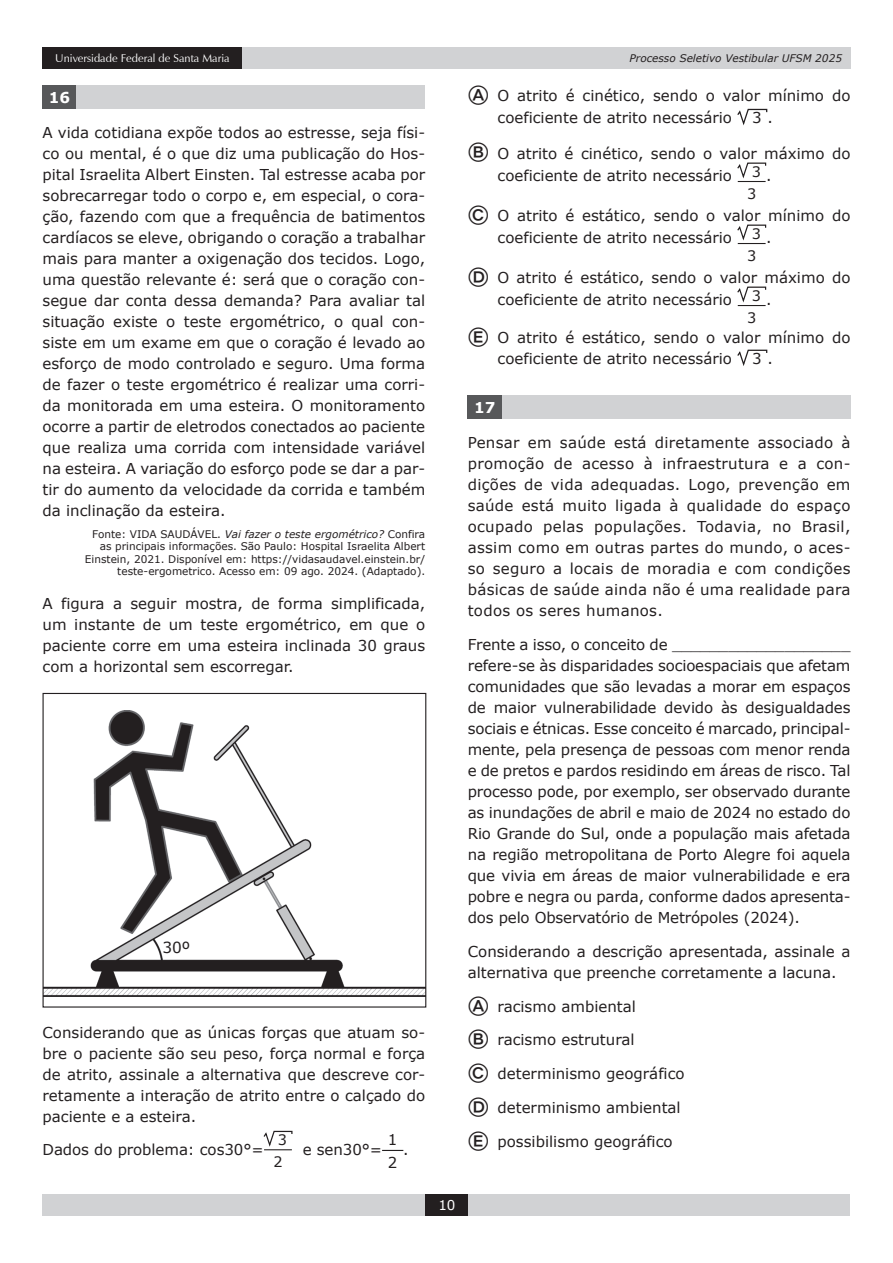
<style>
.page{position:relative;width:893px;height:1263px;background:#fff}
.page>*{position:absolute;margin:0;border:0;box-sizing:border-box;transform-origin:0 0}
.t1{font:15.3px "Verdana";color:#231f20}
.t2{font:15px/21px "Verdana";color:#231f20}
.t3{font:700 15px "Verdana";color:#fff}
.t4{font:14.4px "Verdana";color:#231f20}
.t5{font:13.5px "Verdana";color:#fff}
.t6{font:11.25px "Zapf Humanist 601 BT";color:#fff}
.t7{font:10.5px/12.6px "Verdana";color:#231f20;text-align:right}
.t8{font:italic 10.5px "Verdana";color:#231f20}
.s1{font-style:italic}
.s2{font-family:"Bundesbahn Pi Three";font-size:22.5px}
.s3{font-size:15px}
</style>
<div class="page">
<div style="left:234px;top:47px;width:616px;height:22px;background:#d1d2d4"></div>
<div style="left:43px;top:1194px;width:807px;height:22px;background:#d1d2d4"></div>
<div style="left:425px;top:1194px;width:43px;height:22px;background:#231f20"></div>
<div style="left:43px;top:47px;width:199px;height:22px;background:#231f20"></div>
<div style="left:43px;top:85px;width:34px;height:24px;background:#57585a"></div>
<div style="left:77px;top:85px;width:348px;height:24px;background:#d1d2d4"></div>
<img style="left:45px;top:711px;width:379px;height:285px">
<svg style="left:159px;top:937px;width:32px;height:20px"></svg>
<div style="left:43px;top:693px;width:383px;height:314px;border:1px solid #231f20"></div>
<svg style="left:264px;top:1131px;width:28px;height:19px"></svg>
<svg style="left:382px;top:1150px;width:21px;height:1px"></svg>
<svg style="left:737px;top:109px;width:30px;height:17px"></svg>
<svg style="left:737px;top:163px;width:29px;height:19px"></svg>
<svg style="left:737px;top:225px;width:29px;height:19px"></svg>
<svg style="left:737px;top:287px;width:29px;height:19px"></svg>
<svg style="left:737px;top:350px;width:30px;height:16px"></svg>
<div style="left:468px;top:395px;width:34px;height:24px;background:#57585a"></div>
<div style="left:502px;top:395px;width:348px;height:24px;background:#d1d2d4"></div>
<p class="t6" style="left:55px;top:51px;width:176px">Universidade Federal de Santa Maria</p>
<p class="t8" style="left:630px;top:51px;width:214px">Processo Seletivo Vestibular UFSM 2025</p>
<p class="t3" style="left:49px;top:87px;width:23px">16</p>
<p class="t2" style="left:43px;top:122px;width:384px;text-align:justify">A vida cotidiana expõe todos ao estresse, seja físi&shy;co ou mental, é o que diz uma publicação do Hos&shy;pital Israelita Albert Einsten. Tal estresse acaba por sobrecarregar todo o corpo e, em especial, o cora&shy;ção, fazendo com que a frequência de batimentos cardíacos se eleve, obrigando o coração a trabalhar mais para manter a oxigenação dos tecidos. Logo, uma questão relevante é: será que o coração con&shy;segue dar conta dessa demanda? Para avaliar tal situação existe o teste ergométrico, o qual con&shy;siste em um exame em que o coração é levado ao esforço de modo controlado e seguro. Uma forma de fazer o teste ergométrico é realizar uma corri&shy;da monitorada em uma esteira. O monitoramento ocorre a partir de eletrodos conectados ao paciente que realiza uma corrida com intensidade variável na esteira. A variação do esforço pode se dar a par&shy;tir do aumento da velocidade da corrida e também da inclinação da esteira.</p>
<p class="t7" style="left:85px;top:527px;width:342px">Fonte: VIDA SAUDÁVEL. <span class="s1">Vai fazer o teste ergométrico?</span> Confira as principais informações. São Paulo: Hospital Israelita Albert Einstein, 2021. Disponível em: https://vidasaudavel.einstein.br/ teste-ergometrico. Acesso em: 09 ago. 2024. (Adaptado).</p>
<p class="t2" style="left:43px;top:593px;width:384px;text-align:justify">A figura a seguir mostra, de forma simplificada, um instante de um teste ergométrico, em que o paciente corre em uma esteira inclinada 30 graus com a horizontal sem escorregar.</p>
<p class="t2" style="left:497px;top:84px;width:354px;line-height:22.5px;text-indent:-30px"><span class="s2">A</span> O atrito é cinético, sendo o valor mínimo do coeficiente de atrito necessário</p>
<p class="t2" style="left:752px;top:107px;width:22px">3 .</p>
<p class="t2" style="left:497px;top:142px;width:354px;line-height:22.5px;text-indent:-30px"><span class="s2">B</span> O atrito é cinético, sendo o valor máximo do coeficiente de atrito necessário</p>
<p class="t4" style="left:747px;top:184px;width:11px">3</p>
<p class="t4" style="left:752px;top:161px;width:21px">3 <span class="s3">.</span></p>
<p class="t2" style="left:497px;top:204px;width:354px;line-height:22.5px;text-indent:-30px"><span class="s2">C</span> O atrito é estático, sendo o valor mínimo do coeficiente de atrito necessário</p>
<p class="t4" style="left:747px;top:246px;width:11px">3</p>
<p class="t4" style="left:752px;top:223px;width:21px">3 <span class="s3">.</span></p>
<p class="t2" style="left:497px;top:266px;width:354px;line-height:22.5px;text-indent:-30px"><span class="s2">D</span> O atrito é estático, sendo o valor máximo do coeficiente de atrito necessário</p>
<p class="t4" style="left:747px;top:308px;width:11px">3</p>
<p class="t4" style="left:752px;top:285px;width:21px">3 <span class="s3">.</span></p>
<p class="t2" style="left:497px;top:327px;width:354px;text-indent:-30px"><span class="s2">E</span> O atrito é estático, sendo o valor mínimo do coeficiente de atrito necessário</p>
<p class="t2" style="left:752px;top:348px;width:22px">3 .</p>
<p class="t3" style="left:474px;top:397px;width:23px">17</p>
<p class="t2" style="left:468px;top:432px;width:384px;text-align:justify">Pensar em saúde está diretamente associado à promoção de acesso à infraestrutura e a con&shy;dições de vida adequadas. Logo, prevenção em saúde está muito ligada à qualidade do espaço ocupado pelas populações. Todavia, no Brasil, assim como em outras partes do mundo, o aces&shy;so seguro a locais de moradia e com condições básicas de saúde ainda não é uma realidade para todos os seres humanos.</p>
<p class="t2" style="left:468px;top:634px;width:384px;text-align:justify">Frente a isso, o conceito de ___________________ refere-se às disparidades socioespaciais que afetam comunidades que são levadas a morar em espaços de maior vulnerabilidade devido às desigualdades sociais e étnicas. Esse conceito é marcado, principal&shy;mente, pela presença de pessoas com menor renda e de pretos e pardos residindo em áreas de risco. Tal processo pode, por exemplo, ser observado durante as inundações de abril e maio de 2024 no estado do Rio Grande do Sul, onde a população mais afetada na região metropolitana de Porto Alegre foi aquela que vivia em áreas de maior vulnerabilidade e era pobre e negra ou parda, conforme dados apresenta&shy;dos pelo Observatório de Metrópoles (2024).</p>
<p class="t2" style="left:468px;top:941px;width:384px">Considerando a descrição apresentada, assinale a alternativa que preenche corretamente a lacuna.</p>
<p class="t2" style="left:468px;top:995px;width:170px"><span class="s2">A</span> racismo ambiental</p>
<p class="t2" style="left:468px;top:1029px;width:168px"><span class="s2">B</span> racismo estrutural</p>
<p class="t2" style="left:468px;top:1063px;width:218px"><span class="s2">C</span> determinismo geográfico</p>
<p class="t2" style="left:468px;top:1097px;width:214px"><span class="s2">D</span> determinismo ambiental</p>
<p class="t2" style="left:468px;top:1130px;width:206px"><span class="s2">E</span> possibilismo geográfico</p>
<p class="t1" style="left:162px;top:937px;width:29px">30º</p>
<p class="t2" style="left:43px;top:1021px;width:384px;text-align:justify">Considerando que as únicas forças que atuam so&shy;bre o paciente são seu peso, força normal e força de atrito, assinale a alternativa que descreve cor&shy;retamente a interação de atrito entre o calçado do paciente e a esteira.</p>
<p class="t2" style="left:43px;top:1139px;width:223px">Dados do problema: cos30°=</p>
<p class="t4" style="left:273px;top:1152px;width:11px">2</p>
<p class="t4" style="left:278px;top:1130px;width:11px">3</p>
<p class="t2" style="left:388px;top:1129px;width:11px">1</p>
<p class="t2" style="left:303px;top:1139px;width:81px">e sen30°=</p>
<p class="t2" style="left:403px;top:1139px;width:7px">.</p>
<p class="t2" style="left:388px;top:1152px;width:11px">2</p>
<p class="t5" style="left:438px;top:1196px;width:19px">10</p>
</div>
